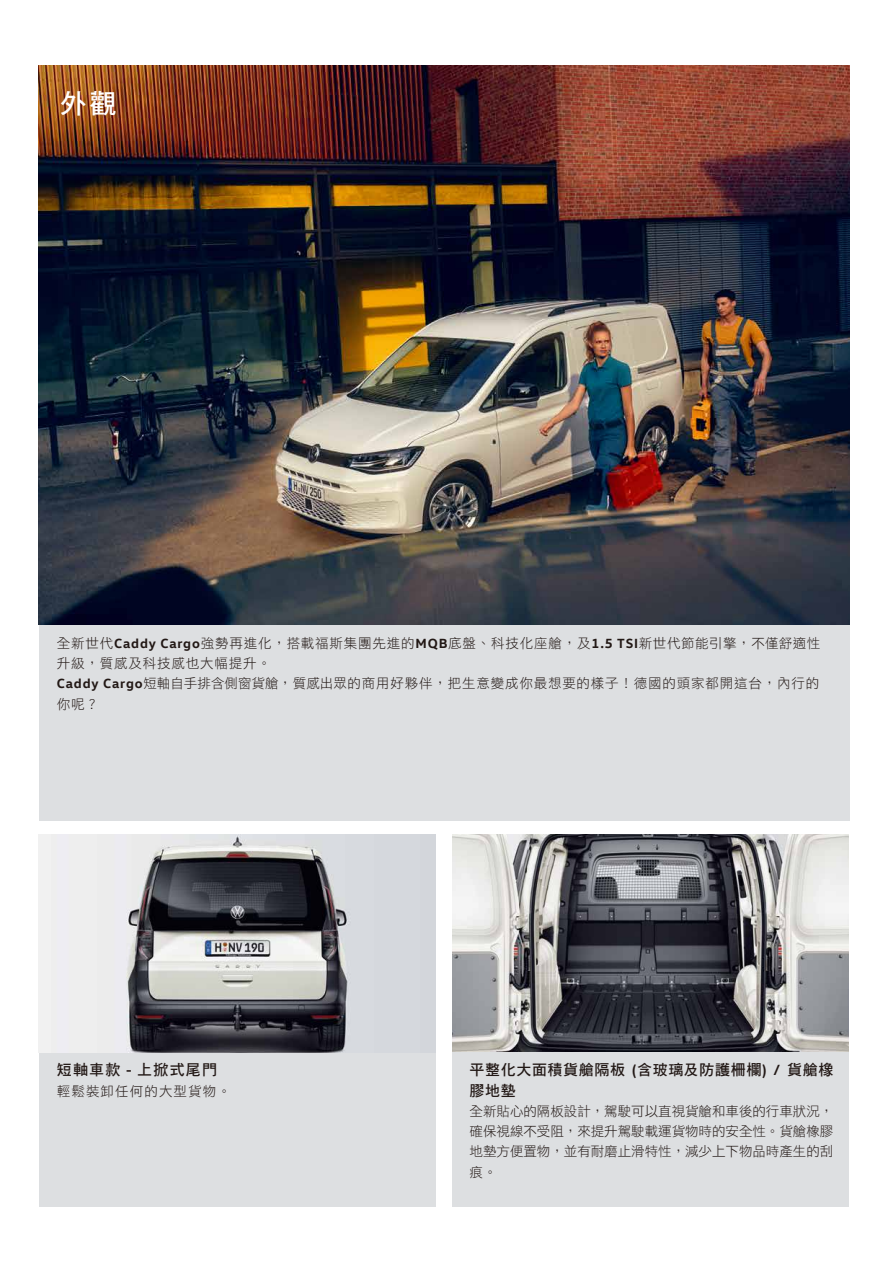
<style>
.page{position:relative;width:881px;height:1263px;background:#fff}
.page>*{position:absolute;margin:0;border:0;box-sizing:border-box;transform-origin:0 0}
.t1{font:27px "DF Hei Std W7";color:#fff}
.t2{font:15px/20.2px "DF Hei Std W7";letter-spacing:.04em;color:#221815}
.t3{font:15px "DF Hei Std W7";letter-spacing:.08em;color:#221815}
.t4{font:13.5px/20.2px "DF Hei Std W3";letter-spacing:.06em;color:#221815;text-align:justify}
.t5{font:13.5px "DF Hei Std W3";letter-spacing:.08em;color:#221815}
.s1{font-family:"VW Head";font-weight:700}
</style>
<div class="page">
<div style="left:39px;top:624px;width:809px;height:197px;background:#dddfe1"></div>
<img style="left:39px;top:66px;width:809px;height:559px">
<img style="left:452px;top:834px;width:396px;height:218px">
<div style="left:452px;top:1052px;width:396px;height:154px;background:#dddfe1"></div>
<div style="left:39px;top:1052px;width:396px;height:154px;background:#dddfe1"></div>
<img style="left:39px;top:834px;width:396px;height:218px">
<h1 class="t1" style="left:60px;top:89px;width:58px">外觀</h1>
<p class="t4" style="left:57px;top:633px;width:764px;text-align:left">全新世代<span class="s1">Caddy Cargo</span>強勢再進化，搭載福斯集團先進的<span class="s1">MQB</span>底盤、科技化座艙，及<span class="s1">1.5 TSI</span>新世代節能引擎，不僅舒適性升級，質感及科技感也大幅提升。<br><span class="s1">Caddy Cargo</span>短軸自手排含側窗貨艙，質感出眾的商用好夥伴，把生意變成你最想要的樣子！德國的頭家都開這台，內行的你呢？</p>
<p class="t3" style="left:57px;top:1062px;width:162px">短軸車款 <span class="s1">-</span> 上掀式尾門</p>
<p class="t5" style="left:57px;top:1083px;width:175px">輕鬆裝卸任何的大型貨物。</p>
<p class="t2" style="left:469px;top:1059px;width:365px">平整化大面積貨艙隔板 <span class="s1">(</span>含玻璃及防護柵欄<span class="s1">) /</span> 貨艙橡膠地墊</p>
<p class="t4" style="left:469px;top:1100px;width:365px">全新貼心的隔板設計，駕駛可以直視貨艙和車後的行車狀況，確保視線不受阻，來提升駕駛載運貨物時的安全性。貨艙橡膠地墊方便置物，並有耐磨止滑特性，減少上下物品時產生的刮痕。</p>
</div>
